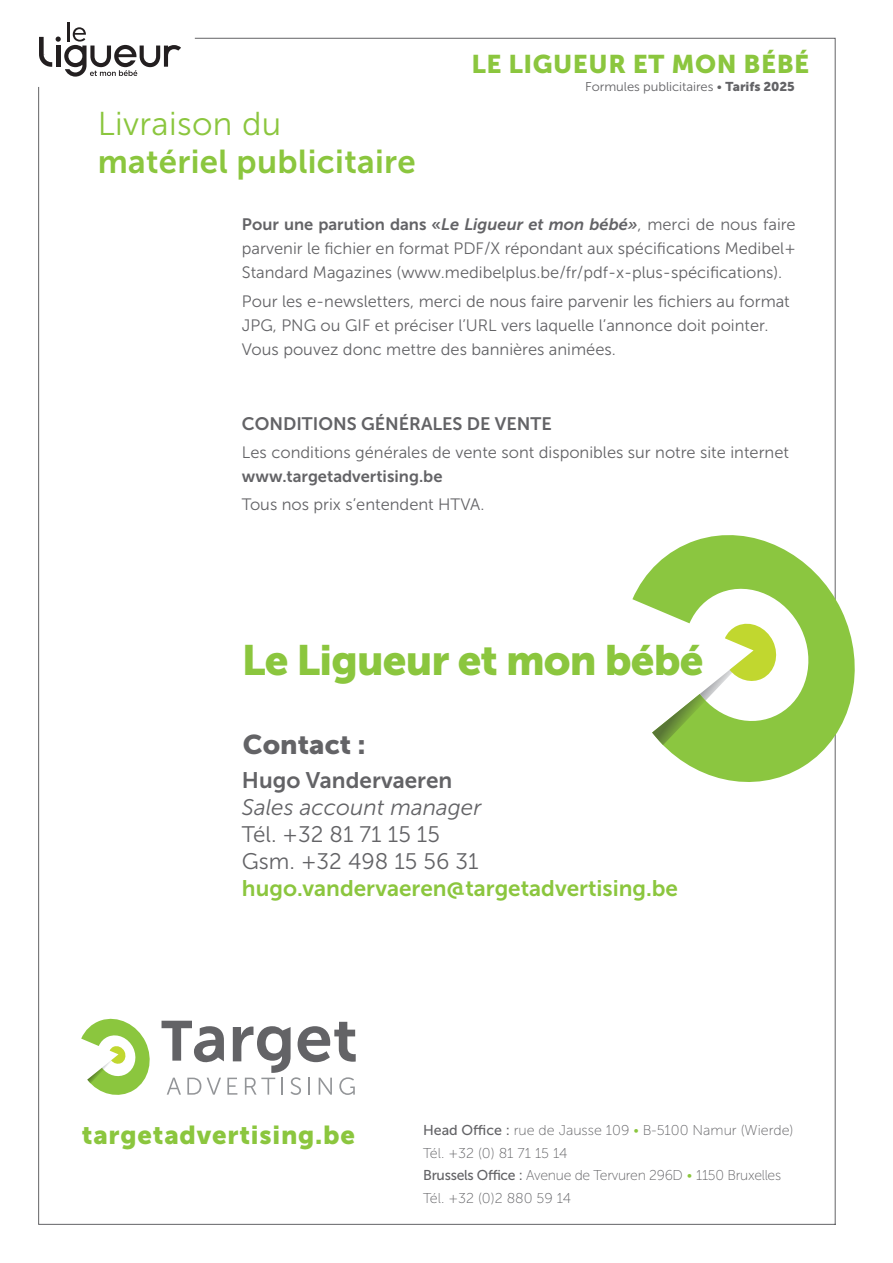
<style>
.page{position:relative;width:893px;height:1263px;background:#fff}
.page>*{position:absolute;margin:0;border:0;box-sizing:border-box;transform-origin:0 0}
.t1{font:42.15px "Museo Sans 900";letter-spacing:-.02em;color:#8bc63e}
.t2{font:33px/37.5px "Museo Sans 700";letter-spacing:.01em;color:#8bc63e}
.t3{font:27px "Museo Sans 900";color:#636366}
.t4{font:25.8px "Museo Sans 900";letter-spacing:.03em;color:#8bc63e}
.t5{font:25.5px "Museo Sans 900";letter-spacing:.02em;color:#8bc63e}
.t6{font:22.5px "Museo Sans 700";color:#8bc63e}
.t7{font:italic 22.5px/27px "Museo Sans 300";color:#636366}
.t8{font:22.5px "Museo Sans 300";color:#636366}
.t9{font:18px "Museo Sans 700";color:#636366}
.t10{font:16.5px/24px "Museo Sans 300";color:#636366}
.t11{font:14.25px/22.5px "Museo Sans 100";letter-spacing:-.005em;color:#636366}
.t12{font:12.75px "Museo Sans 300";letter-spacing:-.005em;color:#636366}
.s1{font-family:"Museo Sans 300"}
.s2{font-family:"Museo Sans 900"}
.s3{font-family:"Museo Sans 700"}
.s4{font-family:"Museo Sans 700";font-style:italic}
.s5{font-family:"Museo Sans 700";font-style:normal}
.s6{font-family:"Museo Sans 500"}
.s7{color:#8bc63e}
</style>
<div class="page">
<svg style="left:632px;top:522px;width:223px;height:274px"></svg>
<svg style="left:652px;top:620px;width:128px;height:125px"></svg>
<svg style="left:162px;top:1021px;width:194px;height:74px"></svg>
<svg style="left:81px;top:1018px;width:69px;height:77px"></svg>
<svg style="left:39px;top:22px;width:142px;height:55px"></svg>
<h3 class="t5" style="left:471px;top:50px;width:339px">LE LIGUEUR ET MON BÉBÉ</h3>
<p class="t2" style="left:98px;top:105px;width:319px"><span class="s1">Livraison du </span>matériel publicitaire</p>
<p class="t12" style="left:585px;top:80px;width:211px">Formules publicitaires • <span class="s2">Tarifs 2025</span></p>
<p class="t10" style="left:242px;top:213px;width:555px;text-align:justify"><span class="s3">Pour une parution dans «</span><span class="s4">Le Ligueur et mon bébé»</span>, merci de nous faire parvenir le fichier en format PDF/X répondant aux spécifications Medibel+ Standard Magazines (www.medibelplus.be/fr/pdf-x-plus-spécifications).</p>
<p class="t10" style="left:242px;top:289px;width:549px">Pour les e-newsletters, merci de nous faire parvenir les fichiers au format<br>JPG, PNG ou GIF et préciser l’URL vers laquelle l’annonce doit pointer.<br>Vous pouvez donc mettre des bannières animées.</p>
<p class="t9" style="left:242px;top:413px;width:311px">CONDITIONS GÉNÉRALES DE VENTE</p>
<p class="t10" style="left:242px;top:440px;width:549px">Les conditions générales de vente sont disponibles sur notre site internet <span class="s3">www.targetadvertising.be</span></p>
<p class="t10" style="left:242px;top:492px;width:244px">Tous nos prix s’entendent HTVA.</p>
<p class="t1" style="left:242px;top:637px;width:463px">Le Ligueur et mon bébé</p>
<p class="t3" style="left:243px;top:729px;width:124px">Contact :</p>
<p class="t7" style="left:242px;top:767px;width:241px"><span class="s5">Hugo Vandervaeren<br></span>Sales account manager</p>
<p class="t8" style="left:242px;top:822px;width:200px">Tél. +32 81 71 15 15</p>
<p class="t8" style="left:242px;top:849px;width:238px">Gsm. +32 498 15 56 31</p>
<p class="t6" style="left:242px;top:876px;width:438px">hugo.vandervaeren@targetadvertising.be</p>
<p class="t4" style="left:82px;top:1120px;width:275px">targetadvertising.be</p>
<p class="t11" style="left:423px;top:1119px;width:372px"><span class="s6">Head Office :</span> rue de Jausse 109 <span class="s7">•</span> B-5100 Namur (Wierde)<br>Tél. +32 (0) 81 71 15 14</p>
<p class="t11" style="left:423px;top:1164px;width:360px"><span class="s6">Brussels Office :</span> Avenue de Tervuren 296D <span class="s7">•</span> 1150 Bruxelles</p>
<p class="t11" style="left:423px;top:1187px;width:150px">Tél. +32 (0)2 880 59 14</p>
</div>
